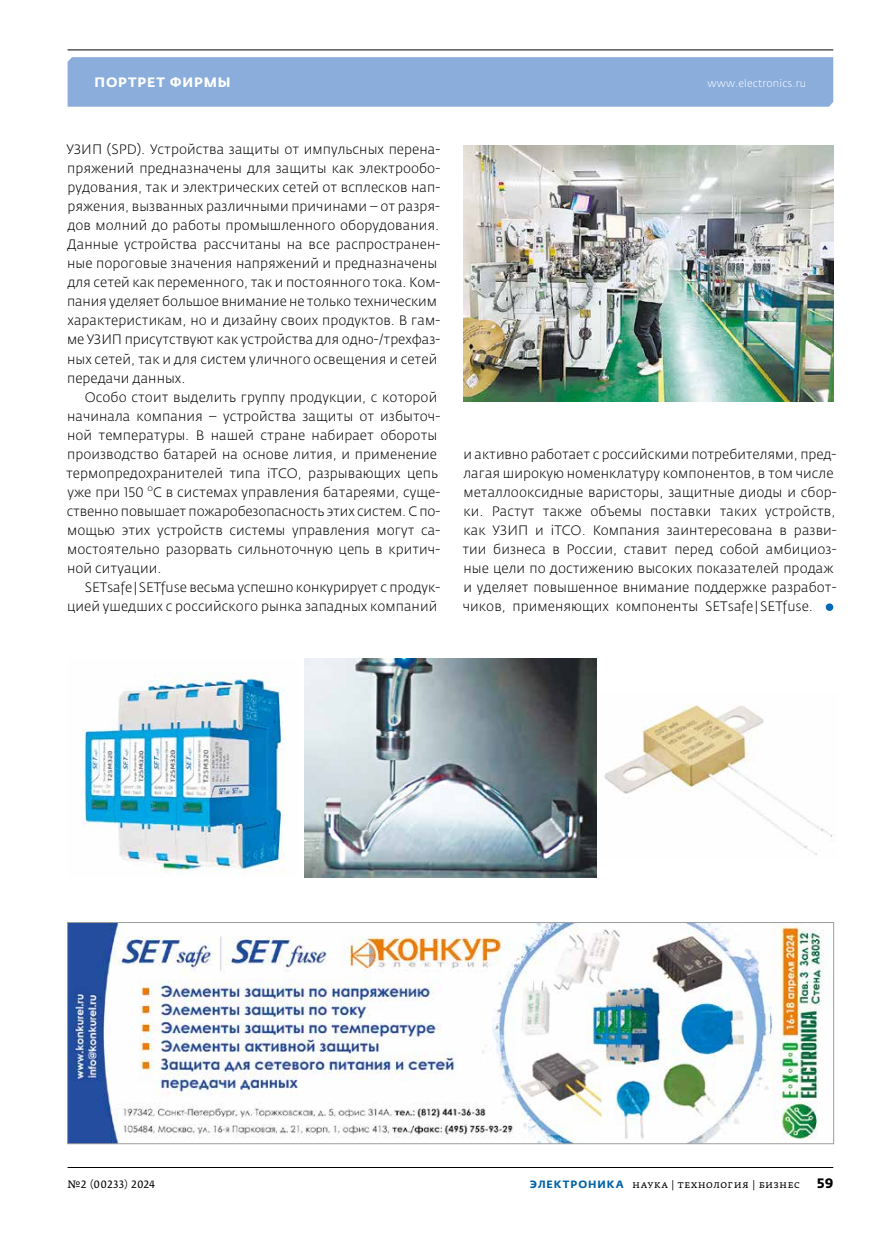
<style>
.page{position:relative;width:881px;height:1234px;background:#fff}
.page>*{position:absolute;margin:0;border:0;box-sizing:border-box;transform-origin:0 0}
.t1{font:300 13.5px/19px "Fedra Sans Pro";letter-spacing:.005em;color:#000}
.t2{font:700 13.5px "Fedra Sans Alt Pro";letter-spacing:.06em;color:#fff}
.t3{font:10.5px "Fedra Serif A Pro";letter-spacing:.03em;color:#000}
.t4{font:300 10.5px "Fedra Sans Pro";letter-spacing:.015em;color:#fff}
.s1{font-family:"Fedra Sans Alt Pro";font-weight:700;color:#0061a7}
.s2{font-family:"Fedra Sans Pro";font-weight:700;font-size:13.5px}
</style>
<div class="page">
<div style="left:67px;top:57px;width:765px;height:50px;background:#8baddc"></div>
<hr style="left:67px;top:49px;width:765px;height:1px;background:#000">
<hr style="left:68px;top:1166px;width:764px;height:1px;background:#000">
<img style="left:304px;top:658px;width:292px;height:219px">
<img style="left:464px;top:145px;width:369px;height:256px">
<img style="left:81px;top:673px;width:204px;height:202px">
<img style="left:604px;top:704px;width:229px;height:151px">
<svg style="left:825px;top:603px;width:8px;height:7px"></svg>
<img style="left:69px;top:924px;width:755px;height:217px">
<div style="left:67px;top:922px;width:766px;height:221px;border:1px solid #9d9d9c"></div>
<p class="t2" style="left:95px;top:74px;width:137px">ПОРТРЕТ ФИРМЫ</p>
<p class="t4" style="left:707px;top:77px;width:100px">www.electronics.ru</p>
<p class="t1" style="left:67px;top:140px;width:375px">УЗИП (SPD). Устройства защиты от импульсных перена&shy;пряжений предназначены для защиты как электрообо&shy;рудования, так и электрических сетей от всплесков нап&shy;ряжения, вызванных различными причинами – от разря&shy;дов молний до работы промышленного оборудования.<br>Данные устройства рассчитаны на все распространен&shy;ные пороговые значения напряжений и предназначены для сетей как переменного, так и постоянного тока. Ком&shy;пания уделяет большое внимание не только техническим характеристикам, но и дизайну своих продуктов. В гам&shy;ме УЗИП присутствуют как устройства для одно-/трехфаз&shy;ных сетей, так и для систем уличного освещения и сетей передачи данных.</p>
<p class="t1" style="left:66px;top:387px;width:375px;text-indent:19px">Особо стоит выделить группу продукции, с которой начинала компания – устройства защиты от избыточ&shy;ной температуры. В нашей стране набирает обороты производство батарей на основе лития, и применение термопредохранителей типа iTCO, разрывающих цепь уже при 150 <sup>0</sup>C в системах управления батареями, суще&shy;ственно повышает пожаробезопасность этих систем. С по&shy;мощью этих устройств системы управления могут са&shy;мостоятельно разорвать сильноточную цепь в критич&shy;ной ситуации.</p>
<p class="t1" style="left:67px;top:577px;width:374px;text-align:right">SETsafe|SETfuse весьма успешно конкурирует с продук&shy;цией ушедших с российского рынка западных компаний</p>
<p class="t1" style="left:462px;top:444px;width:375px">и активно работает с российскими потребителями, пред&shy;лагая широкую номенклатуру компонентов, в том числе металлооксидные варисторы, защитные диоды и сбор&shy;ки. Растут также объемы поставки таких устройств, как УЗИП и iTCO. Компания заинтересована в разви&shy;тии бизнеса в России, ставит перед собой амбициоз&shy;ные цели по достижению высоких показателей продаж и уделяет повышенное внимание поддержке разработ&shy;чиков, применяющих компоненты SETsafe |SETfuse.</p>
<p class="t3" style="left:67px;top:1177px;width:89px">№2 (00233) 2024</p>
<p class="t3" style="left:529px;top:1177px;width:305px"><span class="s1">ЭЛЕКТРОНИКА</span> наука | технология | бизнес <span class="s2">59</span></p>
</div>
